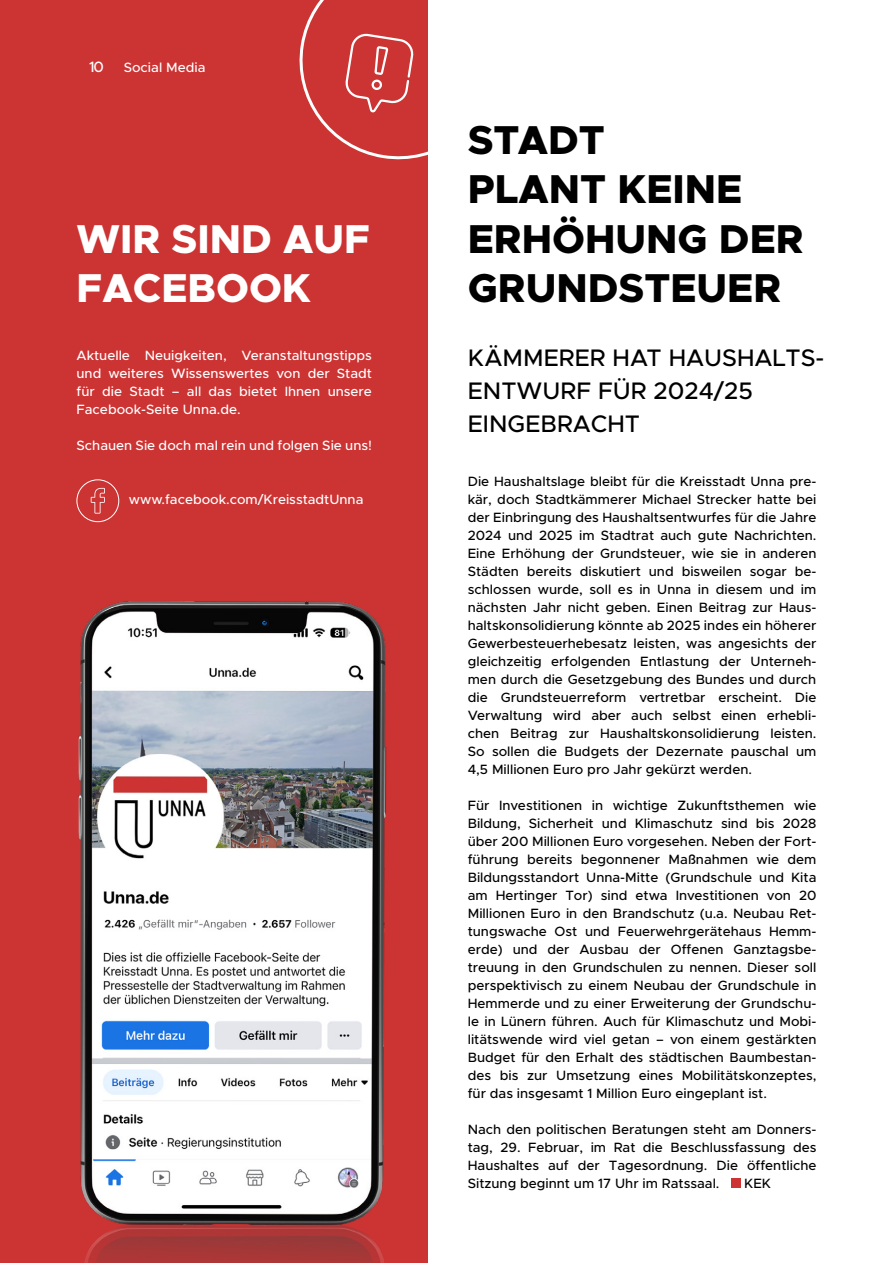
<style>
.page{position:relative;width:893px;height:1263px;background:#fff}
.page>*{position:absolute;margin:0;border:0;box-sizing:border-box;transform-origin:0 0}
.t1{font:800 40.5px/49.5px "Metropolis";color:#000}
.t2{font:800 40.5px/49.5px "Metropolis";color:#fff}
.t3{font:500 24px/33px "Metropolis";color:#000}
.t4{font:500 15px "Metropolis";color:#fff}
.t5{font:500 13.5px/18px "Metropolis";color:#000;text-align:justify}
.t6{font:500 13.5px/18px "Metropolis";color:#fff;text-align:justify}
</style>
<div class="page">
<div style="left:0;top:0;width:427px;height:1263px;background:#c33"></div>
<img style="left:78px;top:601px;width:309px;height:662px">
<div style="left:77px;top:479px;width:42px;height:43px;border:1px solid #fff;border-radius:50%"></div>
<svg style="left:299px;top:0;width:129px;height:165px"></svg>
<div style="left:731px;top:1179px;width:9px;height:9px;background:#c33"></div>
<svg style="left:91px;top:488px;width:14px;height:26px"></svg>
<p class="t4" style="left:89px;top:57px;width:16px">10</p>
<p class="t6" style="left:124px;top:58px;width:83px">Social Media</p>
<h1 class="t2" style="left:77px;top:214px;width:295px">WIR SIND AUF<br>FACEBOOK</h1>
<p class="t6" style="left:77px;top:346px;width:297px">Aktuelle Neuigkeiten, Veranstaltungstipps und weiteres Wissenswertes von der Stadt für die Stadt – all das bietet Ihnen unsere Facebook-Seite Unna.de.</p>
<p class="t6" style="left:77px;top:436px;width:297px">Schauen Sie doch mal rein und folgen Sie uns!</p>
<p class="t6" style="left:129px;top:490px;width:236px">www.facebook.com/KreisstadtUnna</p>
<h1 class="t1" style="left:468px;top:115px;width:337px">STADT<br>PLANT KEINE<br>ERHÖHUNG DER<br>GRUNDSTEUER</h1>
<h2 class="t3" style="left:468px;top:341px;width:358px">KÄMMERER HAT HAUSHALTS-<br>ENTWURF FÜR 2024/25<br>EINGEBRACHT</h2>
<p class="t5" style="left:468px;top:472px;width:350px">Die Haushaltslage bleibt für die Kreisstadt Unna pre&shy;kär, doch Stadtkämmerer Michael Strecker hatte bei der Einbringung des Haushaltsentwurfes für die Jahre 2024 und 2025 im Stadtrat auch gute Nachrichten.<br>Eine Erhöhung der Grundsteuer, wie sie in anderen Städten bereits diskutiert und bisweilen sogar be&shy;schlossen wurde, soll es in Unna in diesem und im nächsten Jahr nicht geben. Einen Beitrag zur Haus&shy;haltskonsolidierung könnte ab 2025 indes ein höherer Gewerbesteuerhebesatz leisten, was angesichts der gleichzeitig erfolgenden Entlastung der Unterneh&shy;men durch die Gesetzgebung des Bundes und durch die Grundsteuerreform vertretbar erscheint. Die Verwaltung wird aber auch selbst einen erhebli&shy;chen Beitrag zur Haushaltskonsolidierung leisten.<br>So sollen die Budgets der Dezernate pauschal um 4,5 Millionen Euro pro Jahr gekürzt werden.</p>
<p class="t5" style="left:468px;top:796px;width:350px">Für Investitionen in wichtige Zukunftsthemen wie Bildung, Sicherheit und Klimaschutz sind bis 2028 über 200 Millionen Euro vorgesehen. Neben der Fort&shy;führung bereits begonnener Maßnahmen wie dem Bildungsstandort Unna-Mitte (Grundschule und Kita am Hertinger Tor) sind etwa Investitionen von 20<br>Millionen Euro in den Brandschutz (u.a. Neubau Ret&shy;tungswache Ost und Feuerwehrgerätehaus Hemm&shy;erde) und der Ausbau der Offenen Ganztagsbe&shy;treuung in den Grundschulen zu nennen. Dieser soll perspektivisch zu einem Neubau der Grundschule in Hemmerde und zu einer Erweiterung der Grundschu&shy;le in Lünern führen. Auch für Klimaschutz und Mobi&shy;litätswende wird viel getan – von einem gestärkten Budget für den Erhalt des städtischen Baumbestan&shy;des bis zur Umsetzung eines Mobilitätskonzeptes, für das insgesamt 1 Million Euro eingeplant ist.</p>
<p class="t5" style="left:468px;top:1120px;width:350px">Nach den politischen Beratungen steht am Donners&shy;tag, 29. Februar, im Rat die Beschlussfassung des Haushaltes auf der Tagesordnung. Die öffentliche Sitzung beginnt um 17 Uhr im Ratssaal.</p>
<p class="t5" style="left:744px;top:1174px;width:28px">KEK</p>
</div>
